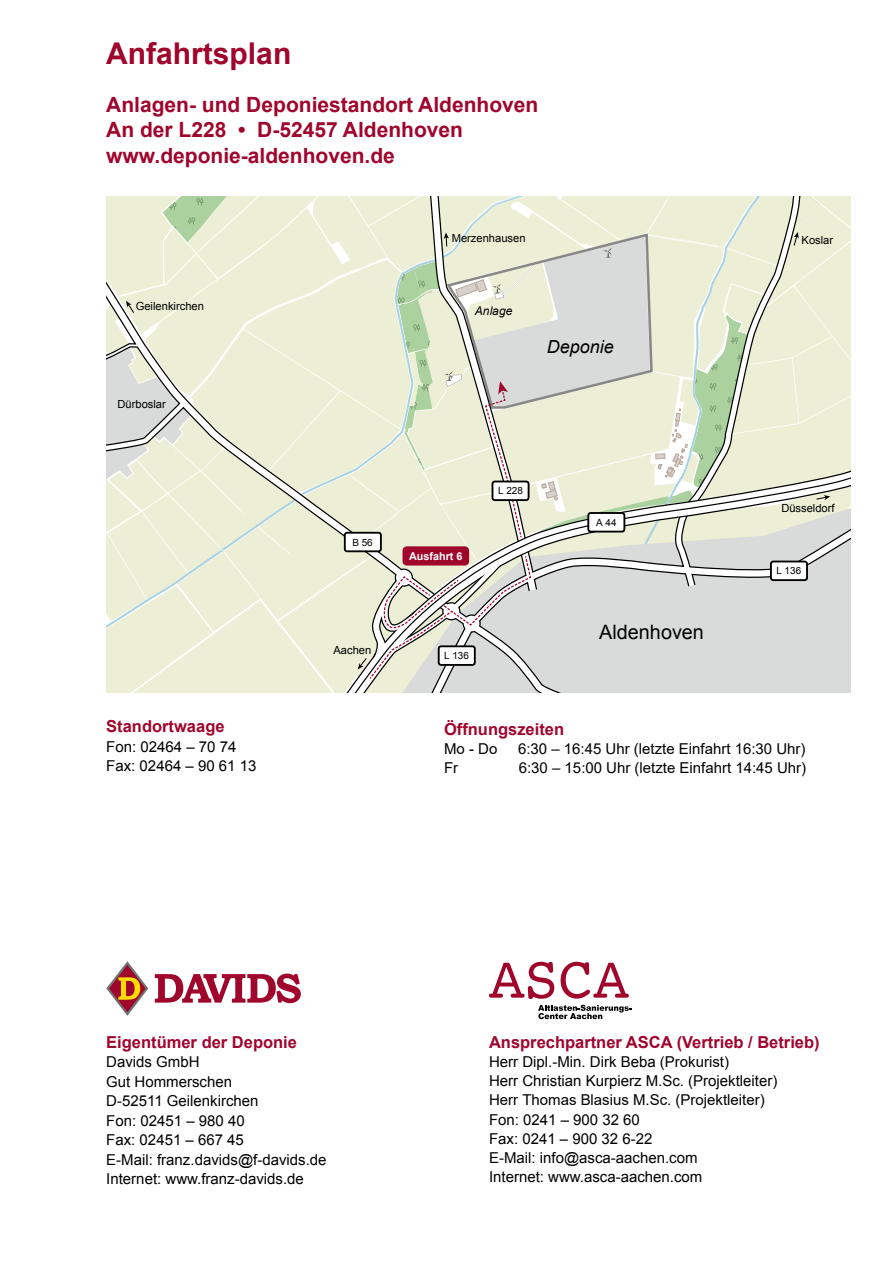
<style>
.page{position:relative;width:893px;height:1263px;background:#fff}
.page>*{position:absolute;margin:0;border:0;box-sizing:border-box;transform-origin:0 0}
.t1{font:700 30px "Arial";color:#a0052c}
.t2{font:700 21px/25.2px "Arial";color:#a0052c}
.t3{font:19.8px "Arial";color:#000}
.t4{font:italic 18px "Arial";color:#000}
.t5{font:700 16.5px "Arial";color:#a0052c}
.t6{font:15px/19.5px "Arial";color:#000}
.t7{font:italic 12px "Arial";color:#000}
.t8{font:11.1px "Arial";color:#000}
.t9{font:700 10.8px "Arial";color:#fff}
.t10{font:9.9px "Arial";color:#000}
</style>
<div class="page">
<svg style="left:106px;top:197px;width:744px;height:496px"></svg>
<svg style="left:155px;top:973px;width:146px;height:30px"></svg>
<svg style="left:106px;top:961px;width:42px;height:55px"></svg>
<svg style="left:489px;top:962px;width:65px;height:37px"></svg>
<svg style="left:561px;top:962px;width:68px;height:37px"></svg>
<svg style="left:538px;top:1005px;width:93px;height:14px"></svg>
<h1 class="t1" style="left:106px;top:34px;width:187px">Anfahrtsplan</h1>
<h2 class="t2" style="left:106px;top:93px;width:434px">Anlagen- und Deponiestandort Aldenhoven<br>An der L228 • D-52457 Aldenhoven www.deponie-aldenhoven.de</h2>
<p class="t8" style="left:136px;top:299px;width:70px">Geilenkirchen</p>
<p class="t8" style="left:117px;top:397px;width:50px">Dürboslar</p>
<p class="t8" style="left:452px;top:231px;width:75px">Merzenhausen</p>
<p class="t7" style="left:475px;top:303px;width:39px">Anlage</p>
<p class="t4" style="left:547px;top:335px;width:69px">Deponie</p>
<p class="t10" style="left:352px;top:536px;width:22px">B 56</p>
<p class="t8" style="left:333px;top:643px;width:39px">Aachen</p>
<p class="t9" style="left:409px;top:549px;width:55px">Ausfahrt 6</p>
<p class="t10" style="left:498px;top:484px;width:26px">L 228</p>
<p class="t10" style="left:444px;top:649px;width:26px">L 136</p>
<p class="t10" style="left:596px;top:516px;width:22px">A 44</p>
<h3 class="t3" style="left:599px;top:619px;width:106px">Aldenhoven</h3>
<p class="t8" style="left:802px;top:232px;width:33px">Koslar</p>
<p class="t8" style="left:781px;top:501px;width:55px">Düsseldorf</p>
<p class="t10" style="left:776px;top:564px;width:26px">L 136</p>
<p class="t5" style="left:106px;top:716px;width:120px">Standortwaage</p>
<p class="t6" style="left:106px;top:737px;width:152px">Fon: 02464 – 70 74<br>Fax: 02464 – 90 61 13</p>
<p class="t5" style="left:106px;top:1031px;width:192px">Eigentümer der Deponie</p>
<p class="t6" style="left:106px;top:1052px;width:222px">Davids GmbH<br>Gut Hommerschen<br>D-52511 Geilenkirchen<br>Fon: 02451 – 980 40<br>Fax: 02451 – 667 45<br>E-Mail: franz.davids@f-davids.de<br>Internet: www.franz-davids.de</p>
<p class="t5" style="left:444px;top:718px;width:122px">Öffnungszeiten</p>
<p class="t6" style="left:444px;top:739px;width:55px">Mo - Do</p>
<p class="t6" style="left:518px;top:739px;width:289px">6:30 – 16:45 Uhr (letzte Einfahrt 16:30 Uhr)</p>
<p class="t6" style="left:444px;top:758px;width:16px">Fr</p>
<p class="t6" style="left:519px;top:758px;width:289px">6:30 – 15:00 Uhr (letzte Einfahrt 14:45 Uhr)</p>
<p class="t5" style="left:489px;top:1031px;width:332px">Ansprechpartner ASCA (Vertrieb / Betrieb)</p>
<p class="t6" style="left:489px;top:1052px;width:290px">Herr Dipl.-Min. Dirk Beba (Prokurist)<br>Herr Christian Kurpierz M.Sc. (Projektleiter)<br>Herr Thomas Blasius M.Sc. (Projektleiter)<br>Fon: 0241 – 900 32 60<br>Fax: 0241 – 900 32 6-22<br>E-Mail: info@asca-aachen.com<br>Internet: www.asca-aachen.com</p>
</div>
